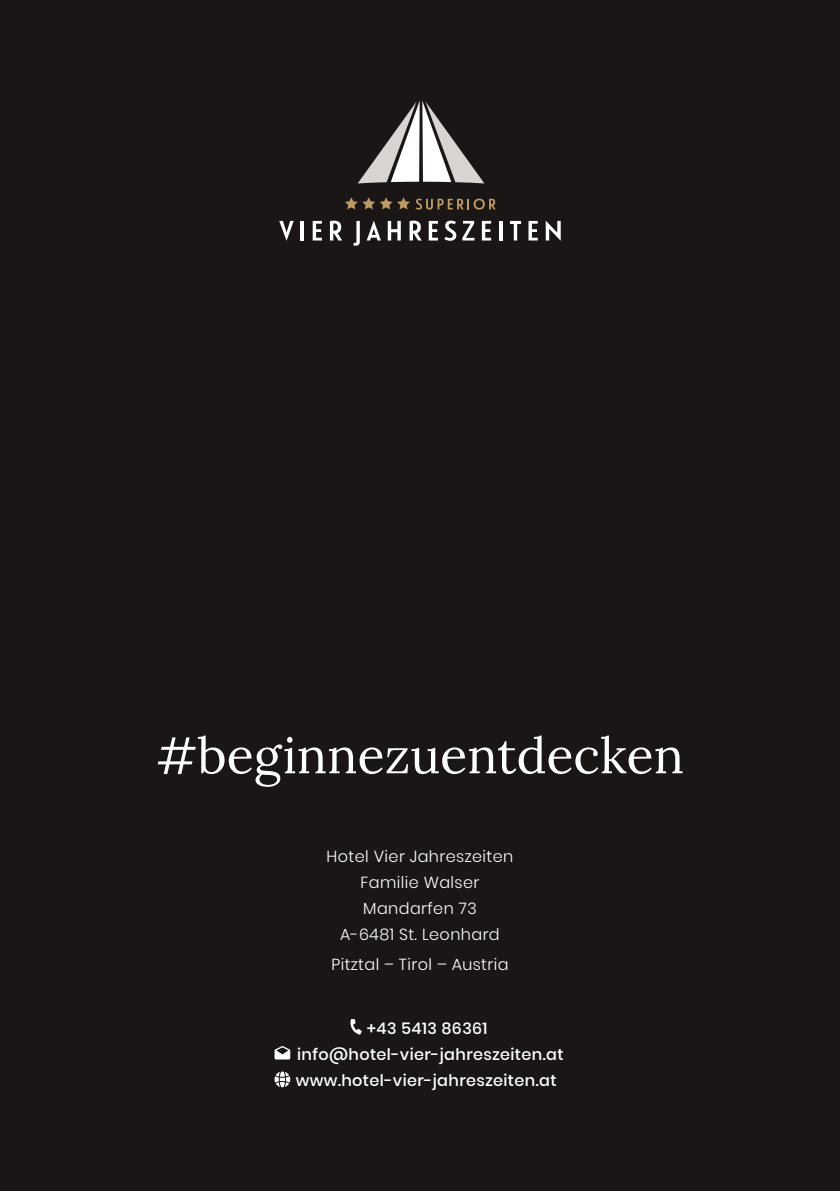
<style>
.page{position:relative;width:840px;height:1191px;background:#fff}
.page>*{position:absolute;margin:0;border:0;box-sizing:border-box;transform-origin:0 0}
.t1{font:50px "Lora";color:#fff}
.t2{font:300 16px/26px "Poppins";letter-spacing:.025em;color:#fff;text-align:center}
.t3{font:500 16px/26px "Poppins";letter-spacing:.025em;color:#fff;text-align:center}
</style>
<div class="page">
<div style="left:0;top:0;width:839px;height:1191px;background:#1a1616"></div>
<svg style="left:274px;top:1046px;width:16px;height:13px"></svg>
<svg style="left:350px;top:1019px;width:11px;height:15px"></svg>
<svg style="left:274px;top:1071px;width:16px;height:16px"></svg>
<svg style="left:358px;top:101px;width:126px;height:82px"></svg>
<svg style="left:345px;top:197px;width:64px;height:12px"></svg>
<svg style="left:415px;top:199px;width:80px;height:11px"></svg>
<svg style="left:279px;top:221px;width:14px;height:20px"></svg>
<hr style="left:300px;top:221px;width:4px;height:19px;background:#fff">
<svg style="left:312px;top:221px;width:10px;height:19px"></svg>
<svg style="left:330px;top:221px;width:12px;height:19px"></svg>
<svg style="left:353px;top:221px;width:6px;height:25px"></svg>
<svg style="left:367px;top:221px;width:14px;height:19px"></svg>
<svg style="left:387px;top:221px;width:13px;height:19px"></svg>
<svg style="left:409px;top:221px;width:12px;height:19px"></svg>
<svg style="left:428px;top:221px;width:9px;height:19px"></svg>
<svg style="left:444px;top:221px;width:12px;height:20px"></svg>
<svg style="left:462px;top:221px;width:12px;height:19px"></svg>
<svg style="left:481px;top:221px;width:10px;height:19px"></svg>
<hr style="left:499px;top:221px;width:3px;height:19px;background:#fff">
<svg style="left:510px;top:221px;width:10px;height:19px"></svg>
<svg style="left:528px;top:221px;width:9px;height:19px"></svg>
<svg style="left:545px;top:221px;width:15px;height:20px"></svg>
<h1 class="t1" style="left:156px;top:717px;width:529px">#beginnezuentdecken</h1>
<p class="t2" style="left:326px;top:843px;width:188px">Hotel Vier Jahreszeiten<br>Familie Walser<br>Mandarfen 73<br>A-6481 St. Leonhard</p>
<p class="t2" style="left:331px;top:951px;width:179px">Pitztal – Tirol – Austria</p>
<p class="t3" style="left:296px;top:1015px;width:269px">+43 5413 86361 info@hotel-vier-jahreszeiten.at www.hotel-vier-jahreszeiten.at</p>
</div>
